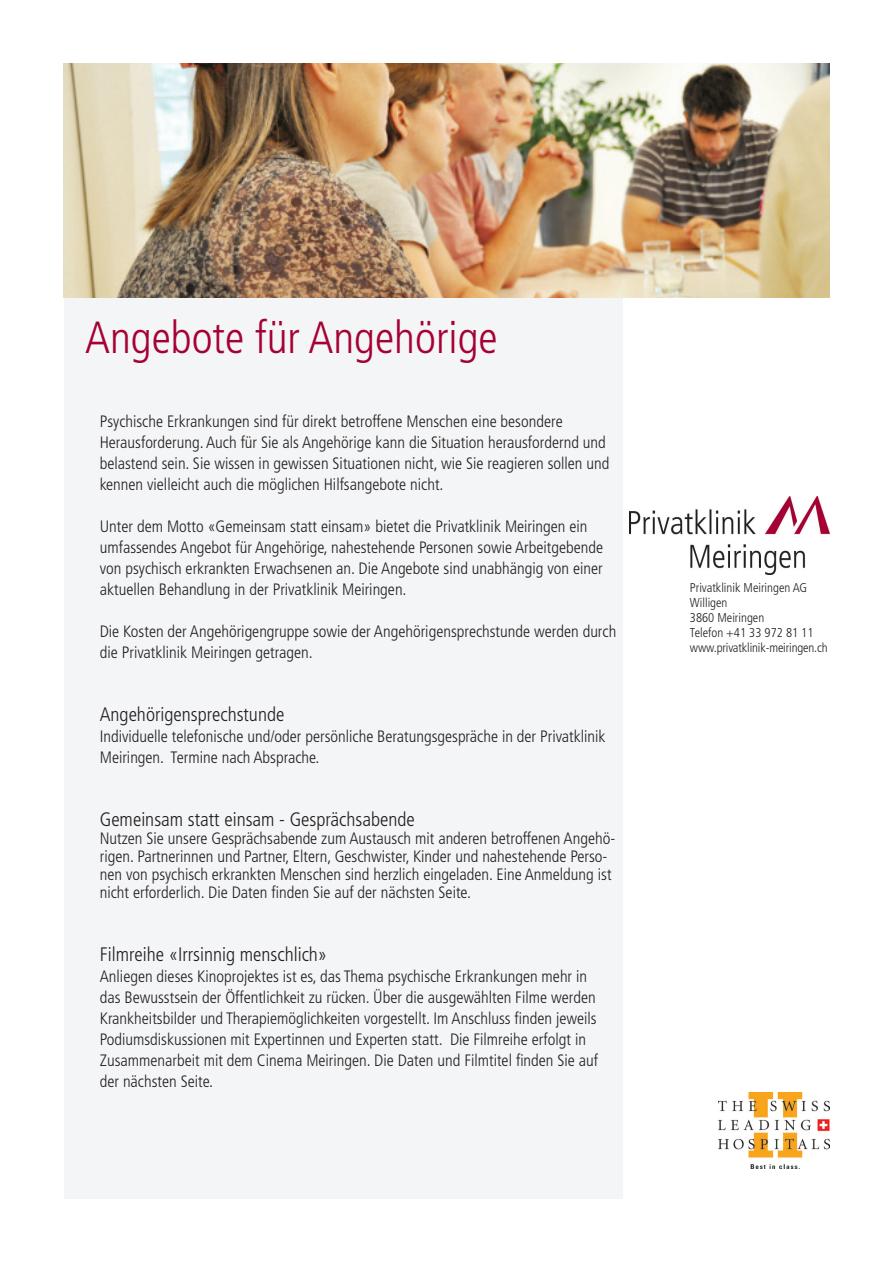
<style>
.page{position:relative;width:893px;height:1263px;background:#fff}
.page>*{position:absolute;margin:0;border:0;box-sizing:border-box;transform-origin:0 0}
.t1{font:300 condensed 45px "Frutiger LT Std";color:#a50134}
.t2{font:300 condensed 19.5px "Frutiger LT Std";color:#231f20}
.t3{font:300 condensed 16.5px/21px "Frutiger LT Std";color:#231f20}
.t4{font:300 condensed 12.75px/15px "Frutiger LT Std";color:#231f20}
</style>
<div class="page">
<div style="left:64px;top:298px;width:558px;height:901px;background:#f4f5f6"></div>
<img style="left:64px;top:64px;width:765px;height:234px">
<img style="left:629px;top:496px;width:200px;height:78px">
<img style="left:718px;top:1093px;width:111px;height:75px">
<h1 class="t1" style="left:85px;top:312px;width:414px">Angebote für Angehörige</h1>
<p class="t3" style="left:100px;top:411px;width:511px">Psychische Erkrankungen sind für direkt betroffene Menschen eine besondere Herausforderung. Auch für Sie als Angehörige kann die Situation herausfordernd und belastend sein. Sie wissen in gewissen Situationen nicht, wie Sie reagieren sollen und kennen vielleicht auch die möglichen Hilfsangebote nicht.</p>
<p class="t3" style="left:100px;top:516px;width:505px">Unter dem Motto «Gemeinsam statt einsam» bietet die Privatklinik Meiringen ein umfassendes Angebot für Angehörige, nahestehende Personen sowie Arbeitgebende von psychisch erkrankten Erwachsenen an. Die Angebote sind unabhängig von einer aktuellen Behandlung in der Privatklinik Meiringen.</p>
<p class="t3" style="left:100px;top:621px;width:518px">Die Kosten der Angehörigengruppe sowie der Angehörigensprechstunde werden durch die Privatklinik Meiringen getragen.</p>
<p class="t2" style="left:100px;top:703px;width:186px">Angehörigensprechstunde</p>
<p class="t3" style="left:100px;top:726px;width:507px">Individuelle telefonische und/oder persönliche Beratungsgespräche in der Privatklinik<br>Meiringen. Termine nach Absprache.</p>
<p class="t2" style="left:100px;top:808px;width:316px">Gemeinsam statt einsam - Gesprächsabende</p>
<p class="t3" style="left:100px;top:829px;width:517px;line-height:18px">Nutzen Sie unsere Gesprächsabende zum Austausch mit anderen betroffenen Angehö&shy;rigen. Partnerinnen und Partner, Eltern, Geschwister, Kinder und nahestehende Perso&shy;nen von psychisch erkrankten Menschen sind herzlich eingeladen. Eine Anmeldung ist nicht erforderlich. Die Daten finden Sie auf der nächsten Seite.</p>
<p class="t2" style="left:100px;top:943px;width:229px">Filmreihe «Irrsinnig menschlich»</p>
<p class="t3" style="left:100px;top:966px;width:500px">Anliegen dieses Kinoprojektes ist es, das Thema psychische Erkrankungen mehr in das Bewusstsein der Öffentlichkeit zu rücken. Über die ausgewählten Filme werden Krankheitsbilder und Therapiemöglichkeiten vorgestellt. Im Anschluss finden jeweils Podiumsdiskussionen mit Expertinnen und Experten statt. Die Filmreihe erfolgt in Zusammenarbeit mit dem Cinema Meiringen. Die Daten und Filmtitel finden Sie auf der nächsten Seite.</p>
<p class="t4" style="left:690px;top:580px;width:139px">Privatklinik Meiringen AG<br>Willigen<br>3860 Meiringen<br>Telefon +41 33 972 81 11 www.privatklinik-meiringen.ch</p>
</div>
